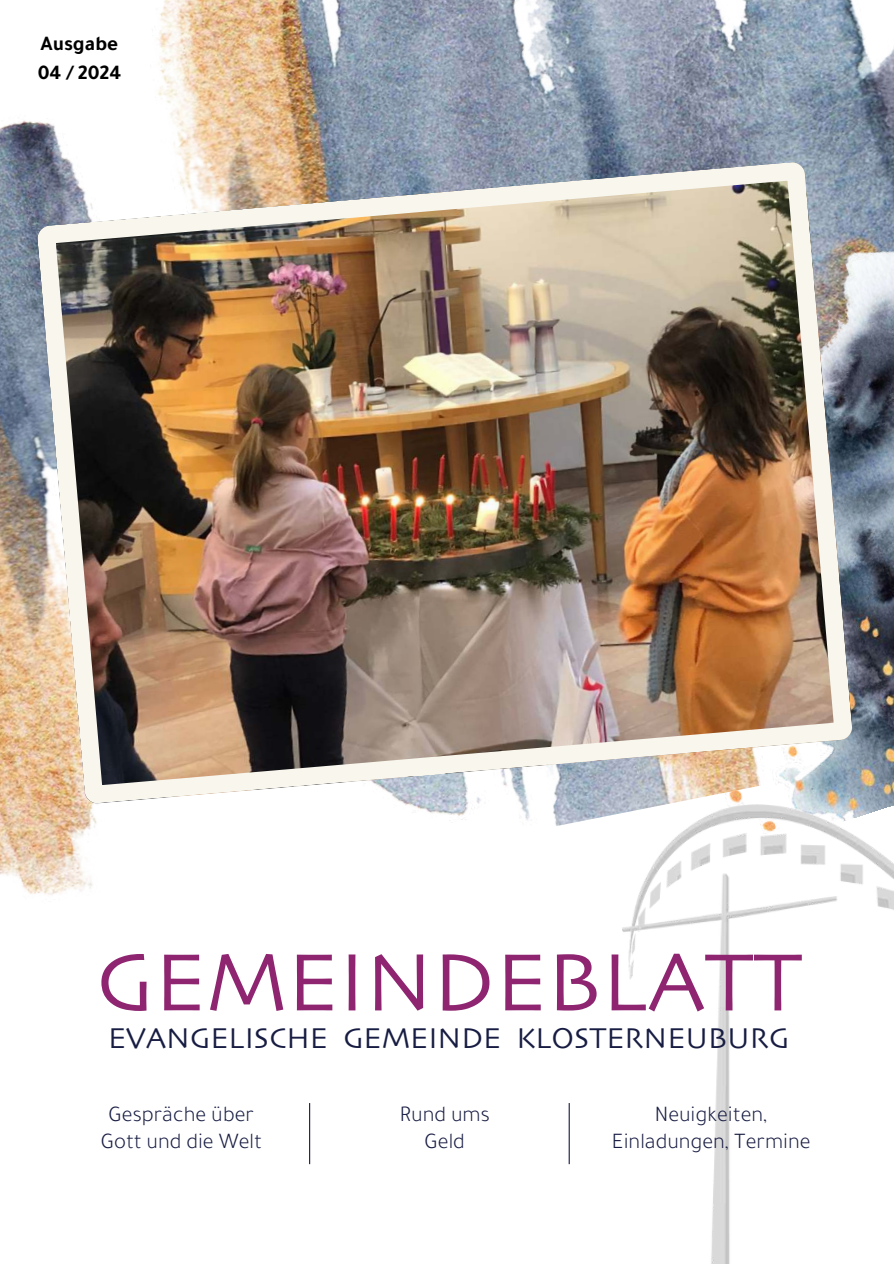
<style>
.page{position:relative;width:894px;height:1264px;background:#fff}
.page>*{position:absolute;margin:0;border:0;box-sizing:border-box;transform-origin:0 0}
.t1{font:85.5px "Skia";color:#8f2571}
.t2{font:30px "Skia";color:#171c42}
.t3{font:300 22.5px/27px "Tajawal";color:#171c42;text-align:center}
.t4{font:700 21px/29.2px "Tajawal";color:#000}
</style>
<div class="page">
<img style="left:0;top:0;width:893px;height:895px">
<hr style="left:309px;top:1103px;width:1px;height:61px;background:#171c42">
<hr style="left:568px;top:1103px;width:1px;height:61px;background:#171c42">
<img style="left:507px;top:96px;width:386px;height:766px">
<img style="left:622px;top:804px;width:271px;height:459px">
<img style="left:37px;top:162px;width:815px;height:642px">
<p class="t4" style="left:38px;top:28px;width:85px">Ausgabe<br>04 / 2024</p>
<h1 class="t1" style="left:95px;top:931px;width:708px">GEMEINDEBLATT</h1>
<h2 class="t2" style="left:108px;top:1020px;width:682px">EVANGELISCHE GEMEINDE KLOSTERNEUBURG</h2>
<p class="t3" style="left:101px;top:1100px;width:162px">Gespräche über<br>Gott und die Welt</p>
<p class="t3" style="left:611px;top:1100px;width:200px">Neuigkeiten,<br>Einladungen, Termine</p>
<p class="t3" style="left:399px;top:1100px;width:91px">Rund ums<br>Geld</p>
</div>
